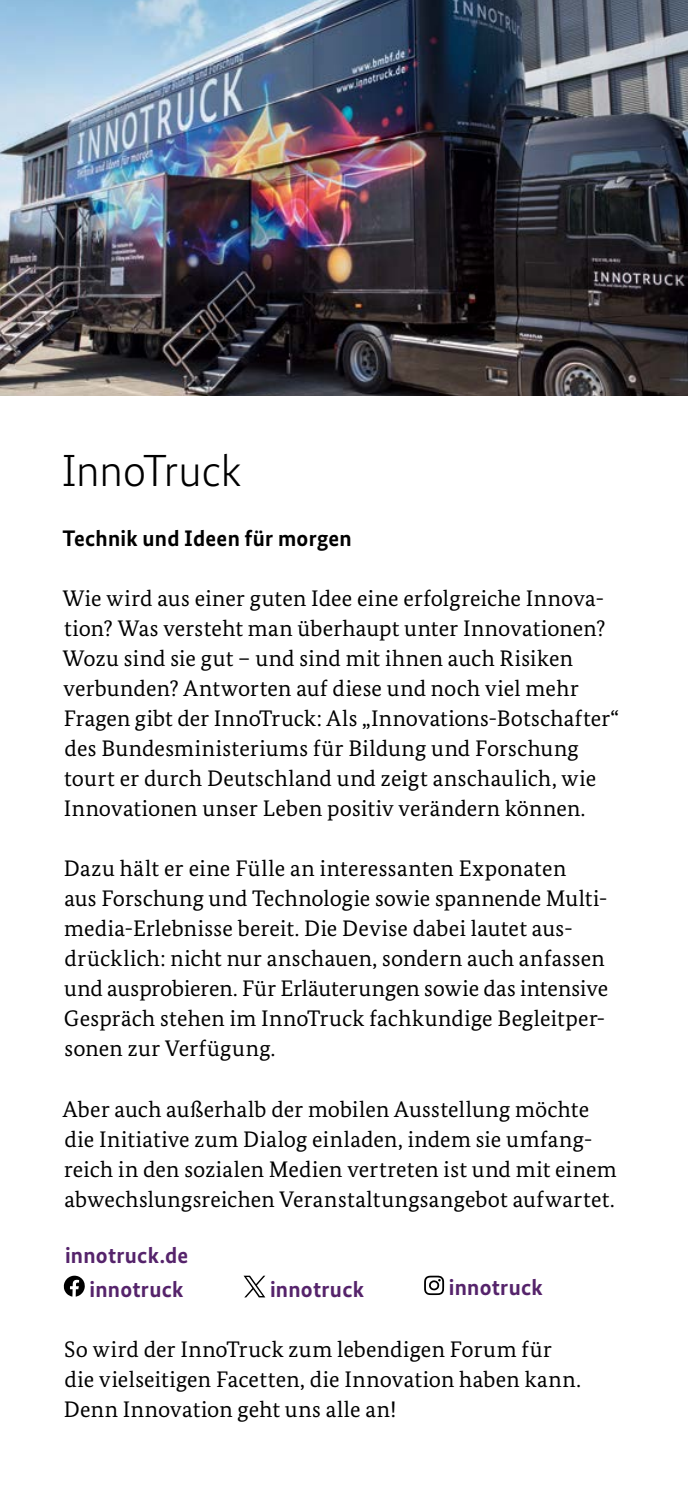
<style>
.page{position:relative;width:688px;height:1489px;background:#fff}
.page>*{position:absolute;margin:0;border:0;box-sizing:border-box;transform-origin:0 0}
.H1_Headline{font:300 45px "Bundes Sans";letter-spacing:-.005em;color:#000}
.Fließtext{font:22.5px/30px "Bundes Serif";letter-spacing:.01em;color:#000}
.t1{font:700 22.5px/33.5px "Bundes Sans";letter-spacing:.01em;color:#55236b;text-align:right}
.Einleitungstext{font:700 22.5px "Bundes Sans";letter-spacing:.01em;color:#000}
</style>
<div class="page">
<img style="left:0;top:0;width:687px;height:395px">
<svg style="left:64px;top:1275px;width:21px;height:21px"></svg>
<svg style="left:424px;top:1275px;width:20px;height:19px"></svg>
<svg style="left:243px;top:1275px;width:22px;height:22px"></svg>
<h1 class="H1_Headline" style="left:62px;top:445px;width:181px">InnoTruck</h1>
<p class="Einleitungstext" style="left:62px;top:525px;width:291px">Technik und Ideen für morgen</p>
<p class="Fließtext" style="left:63px;top:583px;width:557px">Wie wird aus einer guten Idee eine erfolgreiche Innova&shy;tion? Was versteht man überhaupt unter Innovationen?<br>Wozu sind sie gut – und sind mit ihnen auch Risiken verbunden? Antworten auf diese und noch viel mehr Fragen gibt der InnoTruck: Als „Innovations-Botschafter“ des Bundesministeriums für Bildung und Forschung tourt er durch Deutschland und zeigt anschaulich, wie Innovationen unser Leben positiv verändern können.</p>
<p class="Fließtext" style="left:64px;top:853px;width:546px">Dazu hält er eine Fülle an interessanten Exponaten<br>aus Forschung und Technologie sowie spannende Multi&shy;media-Erlebnisse bereit. Die Devise dabei lautet aus&shy;drücklich: nicht nur anschauen, sondern auch anfassen und ausprobieren. Für Erläuterungen sowie das intensive Gespräch stehen im InnoTruck fachkundige Begleitper&shy;sonen zur Verfügung.</p>
<p class="Fließtext" style="left:63px;top:1093px;width:555px">Aber auch außerhalb der mobilen Ausstellung möchte die Initiative zum Dialog einladen, indem sie umfang&shy;reich in den sozialen Medien vertreten ist und mit einem abwechslungsreichen Veranstaltungsangebot aufwartet.</p>
<p class="t1" style="left:65px;top:1238px;width:125px">innotruck.de innotruck</p>
<p class="t1" style="left:270px;top:1272px;width:95px">innotruck</p>
<p class="t1" style="left:448px;top:1270px;width:95px">innotruck</p>
<p class="Fließtext" style="left:64px;top:1333px;width:518px">So wird der InnoTruck zum lebendigen Forum für die vielseitigen Facetten, die Innovation haben kann.<br>Denn Innovation geht uns alle an!</p>
</div>
